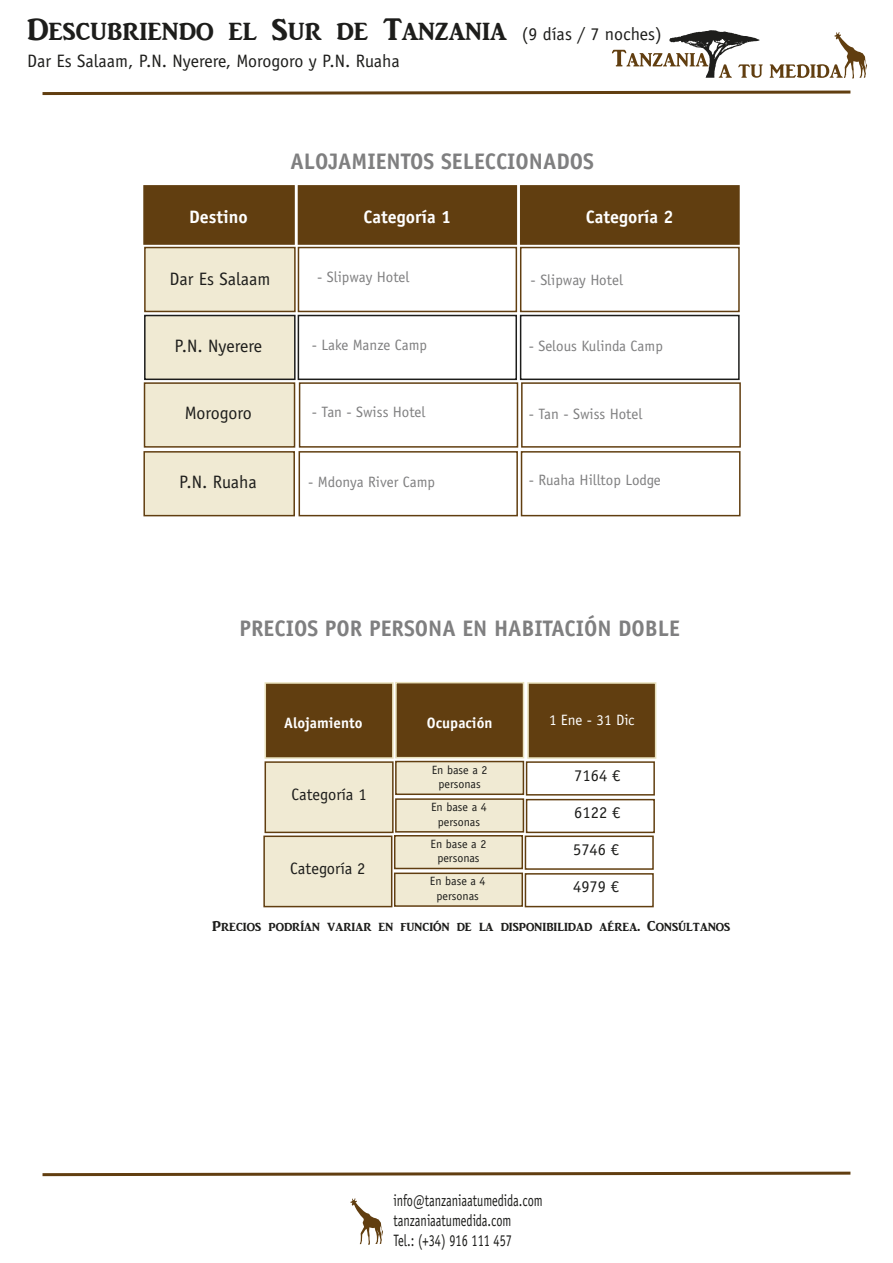
<style>
.page{position:relative;width:893px;height:1263px;background:#fff}
.page>*{position:absolute;margin:0;border:0;box-sizing:border-box;transform-origin:0 0}
.t1{font:31.5px "ARJULIAN";color:#1d1d1b}
.t2{font:700 22.5px "Officina Sans Std";color:#7f7f80}
.t3{font:18px "Officina Sans Std";color:#1d1d1b}
.t4{font:700 18px "Officina Sans Std";color:#fff}
.t5{font:18px "Officina Sans Std";letter-spacing:-.02em;color:#1d1d1b}
.t6{font:16.5px/19.8px "Officina Sans Std";color:#1d1d1b;scale:.75 1}
.t7{font:16.5px "Officina Sans Std";color:#1d1d1b}
.t8{font:15px "Officina Sans Std";color:#7f7f80}
.t9{font:15px "ARJULIAN";color:#1d1d1b}
.t10{font:700 15px "Tahoma";color:#fff}
.t11{font:700 15px "Officina Sans Std";color:#fff}
.t12{font:15px "Officina Sans Std";color:#fff}
.t13{font:12px/14.4px "Officina Sans Std";color:#1d1d1b;text-align:center}
.s1{font-family:"Officina Sans Std";font-size:18px}
</style>
<div class="page">
<svg style="left:42px;top:1171px;width:809px;height:6px"></svg>
<svg style="left:42px;top:90px;width:809px;height:6px"></svg>
<div style="left:143px;top:185px;width:152px;height:60px;background:#613e10;border:2px solid #613e10"></div>
<div style="left:520px;top:185px;width:220px;height:60px;background:#613e10;border:2px solid #613e10"></div>
<div style="left:298px;top:185px;width:219px;height:60px;background:#613e10;border:2px solid #613e10"></div>
<div style="left:520px;top:247px;width:220px;height:65px;background:#fff;border:2px solid #613e10"></div>
<div style="left:298px;top:247px;width:219px;height:65px;background:#fff;border:2px solid #613e10"></div>
<div style="left:144px;top:247px;width:152px;height:65px;background:#f0ead3;border:2px solid #613e10"></div>
<div style="left:520px;top:315px;width:220px;height:65px;background:#fff;border:2px solid #1d1d1b"></div>
<div style="left:298px;top:315px;width:219px;height:65px;background:#fff;border:2px solid #1d1d1b"></div>
<div style="left:144px;top:315px;width:152px;height:65px;background:#f0ead3;border:2px solid #1d1d1b"></div>
<div style="left:521px;top:451px;width:219px;height:65px;background:#fff;border:2px solid #613e10"></div>
<div style="left:299px;top:451px;width:219px;height:65px;background:#fff;border:2px solid #613e10"></div>
<div style="left:143px;top:451px;width:152px;height:65px;background:#f0ead3;border:2px solid #613e10"></div>
<div style="left:395px;top:682px;width:129px;height:76px;background:#613e10;border:2px solid #e8e0bc"></div>
<div style="left:395px;top:761px;width:129px;height:34px;background:#f0ead3;border:2px solid #613e10"></div>
<div style="left:395px;top:798px;width:129px;height:34px;background:#f0ead3;border:2px solid #613e10"></div>
<div style="left:527px;top:682px;width:129px;height:77px;background:#613e10;border:2px solid #e8e0bc"></div>
<div style="left:526px;top:761px;width:129px;height:34px;background:#fff;border:2px solid #613e10"></div>
<div style="left:526px;top:799px;width:129px;height:34px;background:#fff;border:2px solid #613e10"></div>
<div style="left:265px;top:682px;width:129px;height:77px;background:#613e10;border:2px solid #e8e0bc"></div>
<div style="left:265px;top:761px;width:129px;height:72px;background:#f0ead3;border:2px solid #613e10"></div>
<div style="left:394px;top:835px;width:129px;height:34px;background:#f0ead3;border:2px solid #613e10"></div>
<div style="left:394px;top:872px;width:129px;height:35px;background:#f0ead3;border:2px solid #613e10"></div>
<div style="left:525px;top:835px;width:129px;height:35px;background:#fff;border:2px solid #613e10"></div>
<div style="left:525px;top:873px;width:129px;height:34px;background:#fff;border:2px solid #613e10"></div>
<div style="left:263px;top:835px;width:129px;height:72px;background:#f0ead3;border:2px solid #613e10"></div>
<svg style="left:612px;top:30px;width:151px;height:48px"></svg>
<svg style="left:770px;top:32px;width:97px;height:47px"></svg>
<div style="left:521px;top:382px;width:220px;height:66px;background:#fff;border:2px solid #613e10"></div>
<div style="left:299px;top:382px;width:219px;height:66px;background:#fff;border:2px solid #613e10"></div>
<div style="left:144px;top:382px;width:151px;height:66px;background:#f0ead3;border:2px solid #613e10"></div>
<svg style="left:350px;top:1198px;width:33px;height:47px"></svg>
<h1 class="t1" style="left:27px;top:11px;width:636px">Descubriendo el Sur de Tanzania <span class="s1">(9 días / 7 noches)</span></h1>
<p class="t3" style="left:27px;top:51px;width:374px">Dar Es Salaam, P.N. Nyerere, Morogoro y P.N. Ruaha</p>
<h2 class="t2" style="left:291px;top:148px;width:305px">ALOJAMIENTOS SELECCIONADOS</h2>
<p class="t10" style="left:193px;top:204px;width:59px">Destino</p>
<p class="t10" style="left:180px;top:205px;width:59px">Destino</p>
<p class="t4" style="left:189px;top:206px;width:60px">Destino</p>
<p class="t4" style="left:364px;top:206px;width:89px">Categoría 1</p>
<p class="t4" style="left:586px;top:206px;width:89px">Categoría 2</p>
<p class="t10" style="left:391px;top:213px;width:34px">Lujo</p>
<p class="t10" style="left:569px;top:214px;width:123px">Turista Superior</p>
<p class="t3" style="left:169px;top:269px;width:102px">Dar Es Salaam</p>
<p class="t8" style="left:317px;top:269px;width:94px">- Slipway Hotel</p>
<p class="t8" style="left:531px;top:271px;width:94px">- Slipway Hotel</p>
<p class="t3" style="left:174px;top:335px;width:89px">P.N. Nyerere</p>
<p class="t8" style="left:312px;top:336px;width:117px">- Lake Manze Camp</p>
<p class="t8" style="left:529px;top:337px;width:136px">- Selous Kulinda Camp</p>
<p class="t5" style="left:185px;top:403px;width:69px">Morogoro</p>
<p class="t8" style="left:312px;top:404px;width:115px">- Tan - Swiss Hotel</p>
<p class="t8" style="left:529px;top:405px;width:115px">- Tan - Swiss Hotel</p>
<p class="t3" style="left:179px;top:471px;width:79px">P.N. Ruaha</p>
<p class="t8" style="left:308px;top:473px;width:128px">- Mdonya River Camp</p>
<p class="t8" style="left:529px;top:471px;width:134px">- Ruaha Hilltop Lodge</p>
<h2 class="t2" style="left:239px;top:615px;width:442px">PRECIOS POR PERSONA EN HABITACIÓN DOBLE</h2>
<p class="t11" style="left:284px;top:713px;width:80px">Alojamiento</p>
<p class="t7" style="left:291px;top:785px;width:77px">Categoría 1</p>
<p class="t7" style="left:290px;top:859px;width:77px">Categoría 2</p>
<p class="t12" style="left:549px;top:711px;width:87px">1 Ene - 31 Dic</p>
<p class="t11" style="left:427px;top:713px;width:67px">Ocupación</p>
<p class="t13" style="left:432px;top:762px;width:57px">En base a 2 personas</p>
<p class="t7" style="left:574px;top:766px;width:48px">7164 €</p>
<p class="t7" style="left:574px;top:803px;width:48px">6122 €</p>
<p class="t13" style="left:431px;top:800px;width:57px">En base a 4 personas</p>
<p class="t13" style="left:431px;top:836px;width:57px">En base a 2 personas</p>
<p class="t7" style="left:573px;top:840px;width:48px">5746 €</p>
<p class="t7" style="left:573px;top:877px;width:48px">4979 €</p>
<p class="t13" style="left:430px;top:874px;width:57px">En base a 4 personas</p>
<p class="t9" style="left:212px;top:917px;width:520px">Precios podrÌan variar en funciÛn de la disponibilidad aÈrea. Cons˙ltanos</p>
<p class="t6" style="left:393px;top:1190px;width:201px">info@tanzaniaatumedida.com tanzaniaatumedida.com<br>Tel.: (+34) 916 111 457</p>
</div>
